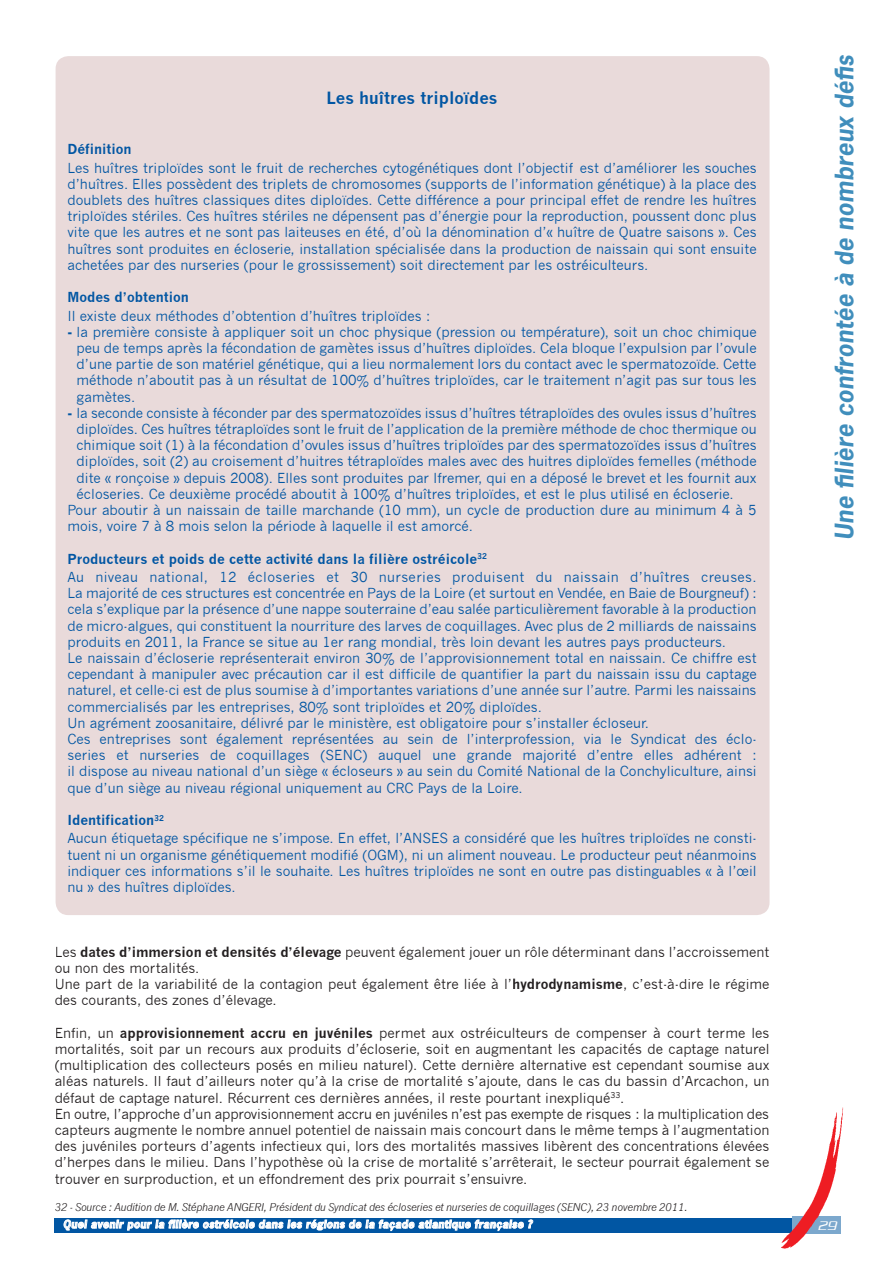
<style>
.page{position:relative;width:894px;height:1264px;background:#fff}
.page>*{position:absolute;margin:0;border:0;box-sizing:border-box;transform-origin:0 0}
.t1{font:italic 700 24px "News Gothic Std";color:#408ebc}
.t2{font:700 16.5px "News Gothic";color:#0156a3}
.t3{font:13.5px/16.2px "News Gothic";color:#0156a3;text-align:justify}
.t4{font:13.5px/16.2px "News Gothic";color:#231f20}
.t5{font:13.5px/18.3px "News Gothic";letter-spacing:.025em;color:#0156a3}
.t6{font:700 13.5px "News Gothic";color:#0156a3}
.t7{font:italic 300 13.5px "Serpentine";color:#fff}
.t8{font:italic 10.5px "News Gothic";letter-spacing:-.02em;color:#231f20}
.t9{font:italic 700 10.5px "News Gothic Std";letter-spacing:.04em;color:#fff}
.s1{font-weight:700}
</style>
<div class="page">
<div style="left:55px;top:1218px;width:737px;height:14px;background:#0156a3"></div>
<svg style="left:63px;top:1219px;width:470px;height:14px"></svg>
<img style="left:779px;top:1107px;width:65px;height:142px">
<div style="left:56px;top:56px;width:713px;height:859px;background:#e9dada;border-radius:13px"></div>
<p class="t2" style="left:326px;top:88px;width:173px">Les huîtres triploïdes</p>
<p class="t6" style="left:67px;top:141px;width:66px">Définition</p>
<p class="t3" style="left:67px;top:160px;width:690px">Les huîtres triploïdes sont le fruit de recherches cytogénétiques dont l’objectif est d’améliorer les souches d’huîtres. Elles possèdent des triplets de chromosomes (supports de l’information génétique) à la place des doublets des huîtres classiques dites diploïdes. Cette différence a pour principal effet de rendre les huîtres triploïdes stériles. Ces huîtres stériles ne dépensent pas d’énergie pour la reproduction, poussent donc plus vite que les autres et ne sont pas laiteuses en été, d’où la dénomination d’« huître de Quatre saisons ». Ces huîtres sont produites en écloserie, installation spécialisée dans la production de naissain qui sont ensuite achetées par des nurseries (pour le grossissement) soit directement par les ostréiculteurs.</p>
<p class="t6" style="left:67px;top:289px;width:123px">Modes d’obtention</p>
<p class="t3" style="left:67px;top:308px;width:364px">Il existe deux méthodes d’obtention d’huîtres triploïdes :</p>
<p class="t3" style="left:77px;top:324px;width:681px;text-indent:-9px"><span class="s1">-</span> la première consiste à appliquer soit un choc physique (pression ou température), soit un choc chimique peu de temps après la fécondation de gamètes issus d’huîtres diploïdes. Cela bloque l’expulsion par l’ovule d’une partie de son matériel génétique, qui a lieu normalement lors du contact avec le spermatozoïde. Cette méthode n’aboutit pas à un résultat de 100% d’huîtres triploïdes, car le traitement n’agit pas sur tous les gamètes.</p>
<p class="t3" style="left:67px;top:405px;width:690px"><span class="s1">-</span> la seconde consiste à féconder par des spermatozoïdes issus d’huîtres tétraploïdes des ovules issus d’huîtres</p>
<p class="t3" style="left:77px;top:421px;width:681px">diploïdes. Ces huîtres tétraploïdes sont le fruit de l’application de la première méthode de choc thermique ou</p>
<p class="t3" style="left:77px;top:437px;width:681px">chimique soit (1) à la fécondation d’ovules issus d’huîtres triploïdes par des spermatozoïdes issus d’huîtres</p>
<p class="t3" style="left:77px;top:453px;width:681px">diploïdes, soit (2) au croisement d’huitres tétraploïdes males avec des huitres diploïdes femelles (méthode</p>
<p class="t3" style="left:77px;top:470px;width:681px">dite « ronçoise » depuis 2008). Elles sont produites par Ifremer, qui en a déposé le brevet et les fournit aux</p>
<p class="t3" style="left:77px;top:486px;width:658px">écloseries. Ce deuxième procédé aboutit à 100% d’huîtres triploïdes, et est le plus utilisé en écloserie.</p>
<p class="t3" style="left:67px;top:502px;width:690px">Pour aboutir à un naissain de taille marchande (10 mm), un cycle de production dure au minimum 4 à 5</p>
<p class="t3" style="left:67px;top:518px;width:407px">mois, voire 7 à 8 mois selon la période à laquelle il est amorcé.</p>
<p class="t5" style="left:67px;top:550px;width:690px"><span class="s1">Producteurs et poids de cette activité dans la filière ostréicole</span><sup>32<br></sup>Au niveau national, 12 écloseries et 30 nurseries produisent du naissain d’huîtres creuses.</p>
<p class="t3" style="left:67px;top:585px;width:690px;text-align:left">La majorité de ces structures est concentrée en Pays de la Loire (et surtout en Vendée, en Baie de Bourgneuf) : cela s’explique par la présence d’une nappe souterraine d’eau salée particulièrement favorable à la production de micro-algues, qui constituent la nourriture des larves de coquillages. Avec plus de 2 milliards de naissains produits en 2011, la France se situe au 1er rang mondial, très loin devant les autres pays producteurs.<br>Le naissain d’écloserie représenterait environ 30% de l’approvisionnement total en naissain. Ce chiffre est cependant à manipuler avec précaution car il est difficile de quantifier la part du naissain issu du captage naturel, et celle-ci est de plus soumise à d’importantes variations d’une année sur l’autre. Parmi les naissains commercialisés par les entreprises, 80% sont triploïdes et 20% diploïdes.<br>Un agrément zoosanitaire, délivré par le ministère, est obligatoire pour s’installer écloseur.<br>Ces entreprises sont également représentées au sein de l’interprofession, via le Syndicat des éclo&shy;series et nurseries de coquillages (SENC) auquel une grande majorité d’entre elles adhérent : il dispose au niveau national d’un siège « écloseurs » au sein du Comité National de la Conchyliculture, ainsi que d’un siège au niveau régional uniquement au CRC Pays de la Loire.</p>
<p class="t3" style="left:67px;top:811px;width:690px;line-height:18.3px"><span class="s1">Identification</span><sup>32<br></sup>Aucun étiquetage spécifique ne s’impose. En effet, l’ANSES a considéré que les huîtres triploïdes ne consti-</p>
<p class="t3" style="left:67px;top:846px;width:690px">tuent ni un organisme génétiquement modifié (OGM), ni un aliment nouveau. Le producteur peut néanmoins indiquer ces informations s’il le souhaite. Les huîtres triploïdes ne sont en outre pas distinguables « à l’œil nu » des huîtres diploïdes.</p>
<p class="t4" style="left:55px;top:944px;width:716px">Les <span class="s1">dates d’immersion et densités d’élevage</span> peuvent également jouer un rôle déterminant dans l’accroissement ou non des mortalités.<br>Une part de la variabilité de la contagion peut également être liée à l’<span class="s1">hydrodynamisme</span>, c’est-à-dire le régime des courants, des zones d’élevage.</p>
<p class="t4" style="left:55px;top:1025px;width:716px">Enfin, un <span class="s1">approvisionnement accru en juvéniles</span> permet aux ostréiculteurs de compenser à court terme les mortalités, soit par un recours aux produits d’écloserie, soit en augmentant les capacités de captage naturel (multiplication des collecteurs posés en milieu naturel). Cette dernière alternative est cependant soumise aux aléas naturels. Il faut d’ailleurs noter qu’à la crise de mortalité s’ajoute, dans le cas du bassin d’Arcachon, un défaut de captage naturel. Récurrent ces dernières années, il reste pourtant inexpliqué<sup>33</sup>.<br>En outre, l’approche d’un approvisionnement accru en juvéniles n’est pas exempte de risques : la multiplication des capteurs augmente le nombre annuel potentiel de naissain mais concourt dans le même temps à l’augmentation des juvéniles porteurs d’agents infectieux qui, lors des mortalités massives libèrent des concentrations élevées d’herpes dans le milieu. Dans l’hypothèse où la crise de mortalité s’arrêterait, le secteur pourrait également se trouver en surproduction, et un effondrement des prix pourrait s’ensuivre.</p>
<p class="t8" style="left:55px;top:1201px;width:634px">32 - Source : Audition de M. Stéphane ANGERI, Président du Syndicat des écloseries et nurseries de coquillages (SENC), 23 novembre 2011.</p>
<h1 class="t1" style="left:828px;top:540px;width:487px;rotate:-90deg">Une filière confrontée à de nombreux défis</h1>
<p class="t9" style="left:63px;top:1217px;width:470px">Quel avenir pour la filière ostréicole dans les régions de la façade atlantique française ?</p>
<p class="t7" style="left:817px;top:1218px;width:20px">29</p>
</div>
